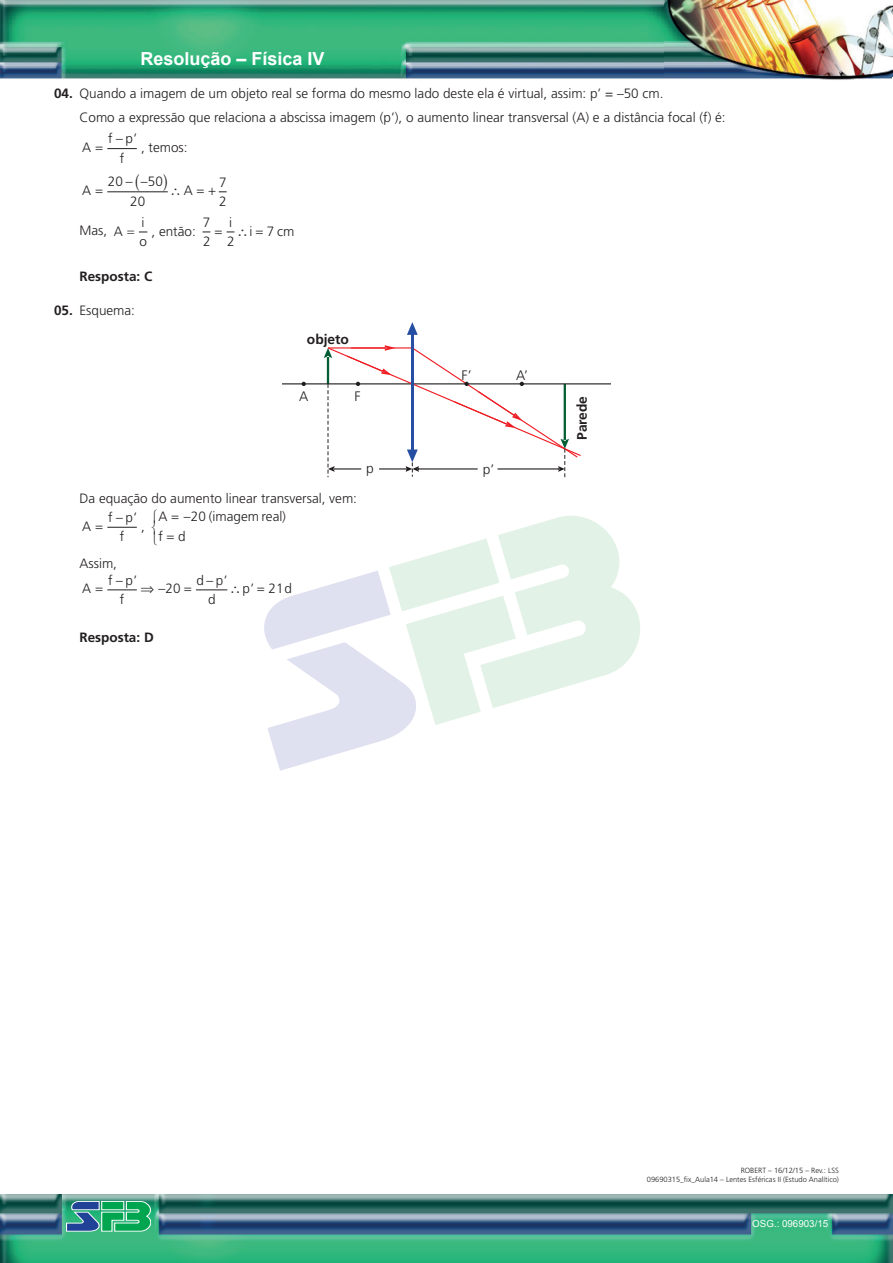
<style>
.page{position:relative;width:893px;height:1263px;background:#fff}
.page>*{position:absolute;margin:0;border:0;box-sizing:border-box;transform-origin:0 0}
.t1{font:700 18px "Arial";color:#fff}
.t2{font:700 13.8px "Frutiger";color:#231f20}
.t3{font:300 13.8px "Frutiger";color:#231f20}
.t4{font:300 13.5px/19.4px "Frutiger";color:#231f20}
.t5{font:700 13.5px "Frutiger";color:#231f20}
.t6{font:9.75px "Arial";color:#fff}
.t7{font:300 7.5px/9px "Frutiger";color:#231f20;text-align:right}
.s1{font-weight:700}
</style>
<div class="page">
<img style="left:0;top:1195px;width:893px;height:68px">
<svg style="left:66px;top:1201px;width:85px;height:30px"></svg>
<img style="left:0;top:0;width:892px;height:80px">
<hr style="left:107px;top:148px;width:30px;height:1px;background:#231f20">
<hr style="left:107px;top:191px;width:61px;height:1px;background:#231f20">
<hr style="left:282px;top:383px;width:329px;height:1px;background:#231f20">
<svg style="left:302px;top:382px;width:4px;height:4px"></svg>
<hr style="left:411px;top:333px;width:2px;height:123px;background:#264ea2">
<svg style="left:407px;top:322px;width:11px;height:13px"></svg>
<svg style="left:324px;top:345px;width:258px;height:132px"></svg>
<div style="left:478px;top:464px;width:19px;height:10px;background:#fff"></div>
<div style="left:362px;top:464px;width:17px;height:10px;background:#fff"></div>
<hr style="left:107px;top:527px;width:30px;height:1px;background:#231f20">
<hr style="left:107px;top:589px;width:30px;height:1px;background:#231f20">
<hr style="left:196px;top:589px;width:31px;height:1px;background:#231f20">
<svg style="left:218px;top:191px;width:9px;height:2px"></svg>
<svg style="left:138px;top:231px;width:9px;height:2px"></svg>
<svg style="left:203px;top:231px;width:31px;height:2px"></svg>
<svg style="left:264px;top:516px;width:376px;height:255px"></svg>
<h1 class="t1" style="left:141px;top:46px;width:186px">Resolução – Física IV</h1>
<p class="t4" style="left:80px;top:81px;width:648px;line-height:24.8px;text-indent:-26px"><span class="s1">04.</span> Quando a imagem de um objeto real se forma do mesmo lado deste ela é virtual, assim: p’ = –50 cm.<br>Como a expressão que relaciona a abscissa imagem (p’), o aumento linear transversal (A) e a distância focal (f) é:</p>
<p class="t4" style="left:82px;top:138px;width:11px">A</p>
<p class="t4" style="left:108px;top:129px;width:26px;text-align:center">f p f</p>
<p class="t4" style="left:116px;top:129px;width:23px">− ’</p>
<p class="t4" style="left:141px;top:138px;width:48px">, temos:</p>
<p class="t4" style="left:108px;top:171px;width:57px;line-height:20.2px;text-align:center">20 − −50<br>20</p>
<p class="t4" style="left:219px;top:172px;width:9px">7<br>2</p>
<p class="t4" style="left:80px;top:221px;width:45px">Mas, A</p>
<p class="t4" style="left:139px;top:212px;width:9px">i o</p>
<p class="t4" style="left:152px;top:221px;width:46px">, então:</p>
<p class="t4" style="left:203px;top:212px;width:33px">7<br>2 2</p>
<p class="t4" style="left:237px;top:221px;width:17px">∴i</p>
<p class="t4" style="left:267px;top:221px;width:29px">7 cm</p>
<p class="t4" style="left:82px;top:181px;width:11px">A</p>
<p class="t4" style="left:170px;top:181px;width:24px">∴A</p>
<p class="t4" style="left:229px;top:212px;width:4px">i</p>
<p class="t5" style="left:79px;top:269px;width:74px">Resposta: C</p>
<p class="t4" style="left:54px;top:300px;width:83px"><span class="s1">05.</span> Esquema:</p>
<p class="t2" style="left:307px;top:331px;width:44px">objeto</p>
<p class="t3" style="left:299px;top:388px;width:11px">A</p>
<p class="t3" style="left:355px;top:388px;width:8px">F</p>
<p class="t3" style="left:462px;top:367px;width:11px">F’</p>
<p class="t3" style="left:516px;top:367px;width:13px">A’</p>
<p class="t4" style="left:80px;top:484px;width:279px;line-height:28.2px">Da equação do aumento linear transversal, vem:<br>A</p>
<p class="t4" style="left:158px;top:506px;width:129px;line-height:20.2px;text-indent:25px">−20 (imagem real) f d</p>
<p class="t4" style="left:158px;top:506px;width:11px">A</p>
<p class="t4" style="left:108px;top:508px;width:26px;text-align:center">f p f</p>
<p class="t4" style="left:116px;top:508px;width:23px">− ’</p>
<p class="t4" style="left:141px;top:516px;width:5px">,</p>
<p class="t4" style="left:80px;top:551px;width:39px;line-height:25.2px">Assim,<br>A</p>
<p class="t4" style="left:108px;top:570px;width:30px;text-align:center">f p’ f</p>
<p class="t4" style="left:196px;top:570px;width:33px;text-align:center">d p’ d</p>
<p class="t4" style="left:230px;top:579px;width:64px">∴p’ 21d</p>
<p class="t4" style="left:141px;top:579px;width:41px">⇒ −20</p>
<p class="t5" style="left:79px;top:629px;width:76px">Resposta: D</p>
<p class="t3" style="left:366px;top:460px;width:9px">p</p>
<p class="t3" style="left:483px;top:461px;width:13px">p’</p>
<p class="t2" style="left:574px;top:440px;width:46px;rotate:-90deg">Parede</p>
<p class="t7" style="left:647px;top:1166px;width:194px">ROBERT – 16/12/15 – Rev.: LSS<br>09690315_fix_Aula14 – Lentes Esféricas II (Estudo Analítico)</p>
<p class="t6" style="left:752px;top:1217px;width:77px">OSG.: 096903/15</p>
</div>
